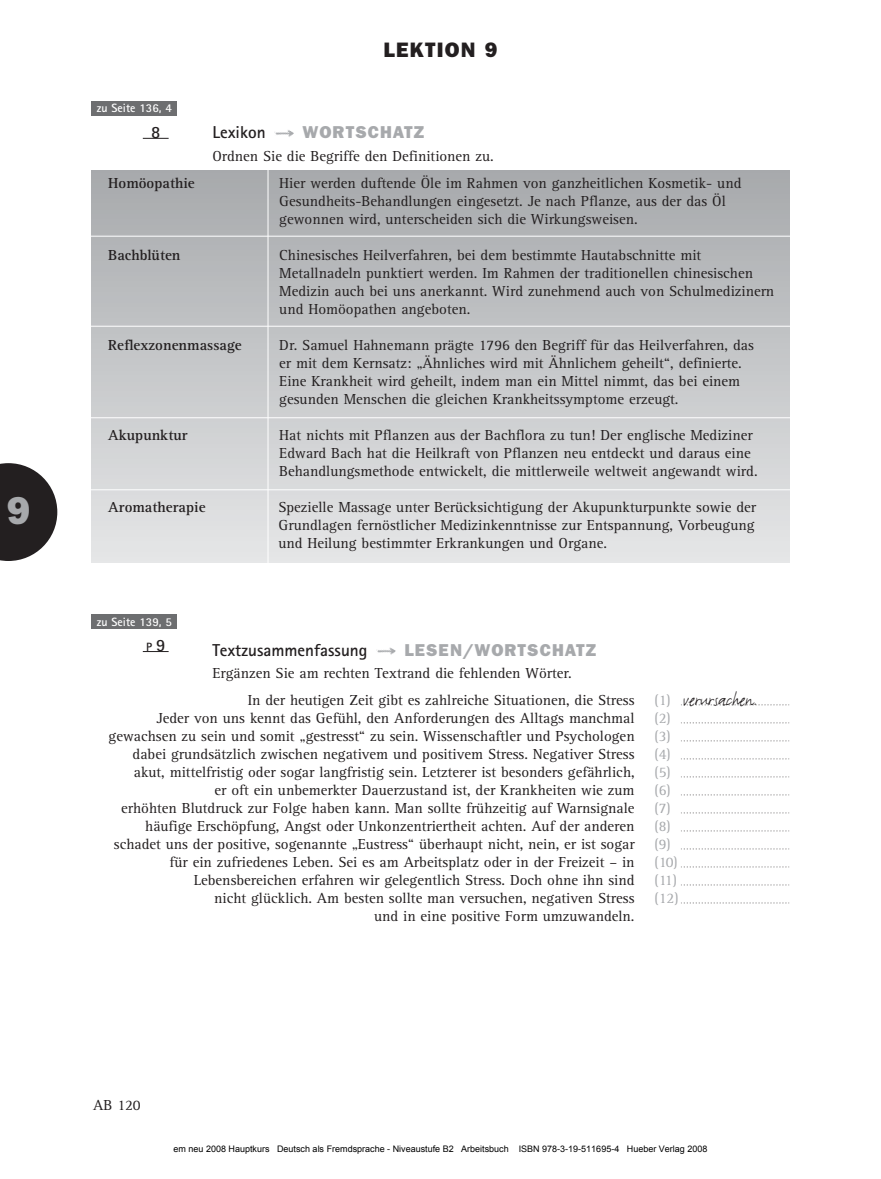
<style>
.page{position:relative;width:881px;height:1179px;background:#fff}
.page>*{position:absolute;margin:0;border:0;box-sizing:border-box;transform-origin:0 0}
.t1{font:800 39px "Franklin Gothic";color:#a7a9ac}
.t2{font:800 21px "Franklin Gothic";letter-spacing:.06em;color:#231f20}
.t3{font:19.5px "FF Justlefthand";color:#231f20}
.t4{font:700 17.25px "Rotis Sans Serif";color:#231f20}
.t5{font:800 17.25px "Franklin Gothic";letter-spacing:.06em;color:#a7a9ac}
.t6{font:700 17.25px "Agfa Rotis Sans Serif";color:#231f20}
.t7{font:15px/18px "Rotis Serif";color:#231f20}
.t8{font:700 15px "Rotis Serif";color:#231f20}
.t9{font:15px/18px "Rotis Serif";color:#a7a9ac}
.t10{font:15px "Agfa Rotis Serif";color:#231f20}
.t11{font:700 12px "Agfa Rotis Sans Serif";color:#fff}
.t12{font:700 12px "Agfa Rotis Sans Serif";color:#231f20}
.t13{font:9px "Arial";color:#000}
.s1{font-size:17.25px}
</style>
<div class="page">
<svg style="left:0;top:463px;width:57px;height:98px"></svg>
<div style="left:92px;top:170px;width:697px;height:392px;background:linear-gradient(to bottom,#a7a9ac,#e5e6e8)"></div>
<img style="left:376px;top:647px;width:20px;height:8px">
<img style="left:274px;top:130px;width:20px;height:7px">
<hr style="left:83px;top:236px;width:712px;height:1px;background:#fff">
<hr style="left:85px;top:326px;width:712px;height:1px;background:#fff">
<hr style="left:88px;top:417px;width:712px;height:1px;background:#fff">
<hr style="left:88px;top:489px;width:712px;height:1px;background:#fff">
<svg style="left:681px;top:902px;width:108px;height:1px"></svg>
<svg style="left:681px;top:884px;width:108px;height:1px"></svg>
<svg style="left:681px;top:866px;width:108px;height:1px"></svg>
<svg style="left:681px;top:704px;width:108px;height:1px"></svg>
<svg style="left:681px;top:722px;width:108px;height:1px"></svg>
<svg style="left:681px;top:740px;width:108px;height:1px"></svg>
<svg style="left:681px;top:758px;width:108px;height:1px"></svg>
<svg style="left:681px;top:776px;width:108px;height:1px"></svg>
<svg style="left:681px;top:794px;width:108px;height:1px"></svg>
<svg style="left:681px;top:812px;width:108px;height:1px"></svg>
<svg style="left:681px;top:830px;width:108px;height:1px"></svg>
<svg style="left:681px;top:848px;width:108px;height:1px"></svg>
<hr style="left:268px;top:167px;width:1px;height:399px;background:#fff">
<svg style="left:143px;top:138px;width:26px;height:1px"></svg>
<div style="left:92px;top:101px;width:85px;height:14px;background:#6d6e70"></div>
<svg style="left:143px;top:651px;width:26px;height:1px"></svg>
<div style="left:92px;top:614px;width:85px;height:14px;background:#6d6e70"></div>
<h1 class="t1" style="left:7px;top:497px;width:25px">9</h1>
<p class="t11" style="left:97px;top:101px;width:77px">zu Seite 136, 4</p>
<p class="t6" style="left:151px;top:121px;width:11px">8</p>
<h2 class="t2" style="left:383px;top:43px;width:116px">LEKTION 9</h2>
<p class="t4" style="left:212px;top:126px;width:55px">Lexikon</p>
<p class="t5" style="left:303px;top:126px;width:123px">WORTSCHATZ</p>
<p class="t7" style="left:212px;top:148px;width:283px">Ordnen Sie die Begriffe den Definitionen zu.</p>
<p class="t8" style="left:108px;top:177px;width:88px">Homöopathie</p>
<p class="t7" style="left:279px;top:175px;width:464px">Hier werden duftende Öle im Rahmen von ganzheitlichen Kosmetik- und<br>Gesundheits-Behandlungen eingesetzt. Je nach Pflanze, aus der das Öl gewonnen wird, unterscheiden sich die Wirkungsweisen.</p>
<p class="t8" style="left:108px;top:249px;width:74px">Bachblüten</p>
<p class="t7" style="left:279px;top:247px;width:496px">Chinesisches Heilverfahren, bei dem bestimmte Hautabschnitte mit Metallnadeln punktiert werden. Im Rahmen der traditionellen chinesischen Medizin auch bei uns anerkannt. Wird zunehmend auch von Schulmedizinern und Homöopathen angeboten.</p>
<p class="t8" style="left:108px;top:339px;width:135px">Reflexzonenmassage</p>
<p class="t7" style="left:279px;top:337px;width:476px">Dr. Samuel Hahnemann prägte 1796 den Begriff für das Heilverfahren, das er mit dem Kernsatz: „Ähnliches wird mit Ähnlichem geheilt“, definierte.<br>Eine Krankheit wird geheilt, indem man ein Mittel nimmt, das bei einem gesunden Menschen die gleichen Krankheitssymptome erzeugt.</p>
<p class="t8" style="left:108px;top:429px;width:81px">Akupunktur</p>
<p class="t7" style="left:279px;top:427px;width:480px">Hat nichts mit Pflanzen aus der Bachflora zu tun! Der englische Mediziner<br>Edward Bach hat die Heilkraft von Pflanzen neu entdeckt und daraus eine<br>Behandlungsmethode entwickelt, die mittlerweile weltweit angewandt wird.</p>
<p class="t8" style="left:108px;top:501px;width:99px">Aromatherapie</p>
<p class="t7" style="left:278px;top:499px;width:479px;text-align:justify">Spezielle Massage unter Berücksichtigung der Akupunkturpunkte sowie der Grundlagen fernöstlicher Medizinkenntnisse zur Entspannung, Vorbeugung und Heilung bestimmter Erkrankungen und Organe.</p>
<p class="t11" style="left:97px;top:614px;width:77px">zu Seite 139, 5</p>
<p class="t12" style="left:146px;top:639px;width:21px">P <span class="s1">9</span></p>
<p class="t4" style="left:212px;top:644px;width:157px">Textzusammenfassung</p>
<p class="t5" style="left:404px;top:644px;width:193px">LESEN/WORTSCHATZ</p>
<p class="t7" style="left:212px;top:665px;width:361px">Ergänzen Sie am rechten Textrand die fehlenden Wörter.</p>
<p class="t7" style="left:109px;top:692px;width:528px;text-align:right">In der heutigen Zeit gibt es zahlreiche Situationen, die Stress<br>Jeder von uns kennt das Gefühl, den Anforderungen des Alltags manchmal gewachsen zu sein und somit „gestresst“ zu sein. Wissenschaftler und Psychologen dabei grundsätzlich zwischen negativem und positivem Stress. Negativer Stress akut, mittelfristig oder sogar langfristig sein. Letzterer ist besonders gefährlich,<br>er oft ein unbemerkter Dauer zustand ist, der Krankheiten wie zum<br>erhöhten Blutdruck zur Folge haben kann. Man sollte frühzeitig auf Warnsignale häufige Erschöpfung, Angst oder Unkonzentriertheit achten. Auf der anderen schadet uns der positive, sogenannte „Eustress“ überhaupt nicht, nein, er ist sogar für ein zufriedenes Leben. Sei es am Arbeitsplatz oder in der Freizeit – in<br>Lebens bereichen erfahren wir gelegentlich Stress. Doch ohne ihn sind<br>nicht glücklich. Am besten sollte man versuchen, negativen Stress<br>und in eine positive Form umzuwandeln.</p>
<p class="t9" style="left:655px;top:692px;width:25px">(1) (2) (3) (4) (5) (6) (7) (8) (9) (10) (11) (12)</p>
<h3 class="t3" style="left:683px;top:692px;width:76px">verursachen.</h3>
<p class="t10" style="left:93px;top:1100px;width:49px">AB 120</p>
<p class="t13" style="left:174px;top:1143px;width:535px">em neu 2008 Hauptkurs Deutsch als Fremdsprache - Niveaustufe B2 Arbeitsbuch ISBN 978-3-19-511695-4 Hueber Verlag 2008</p>
</div>
